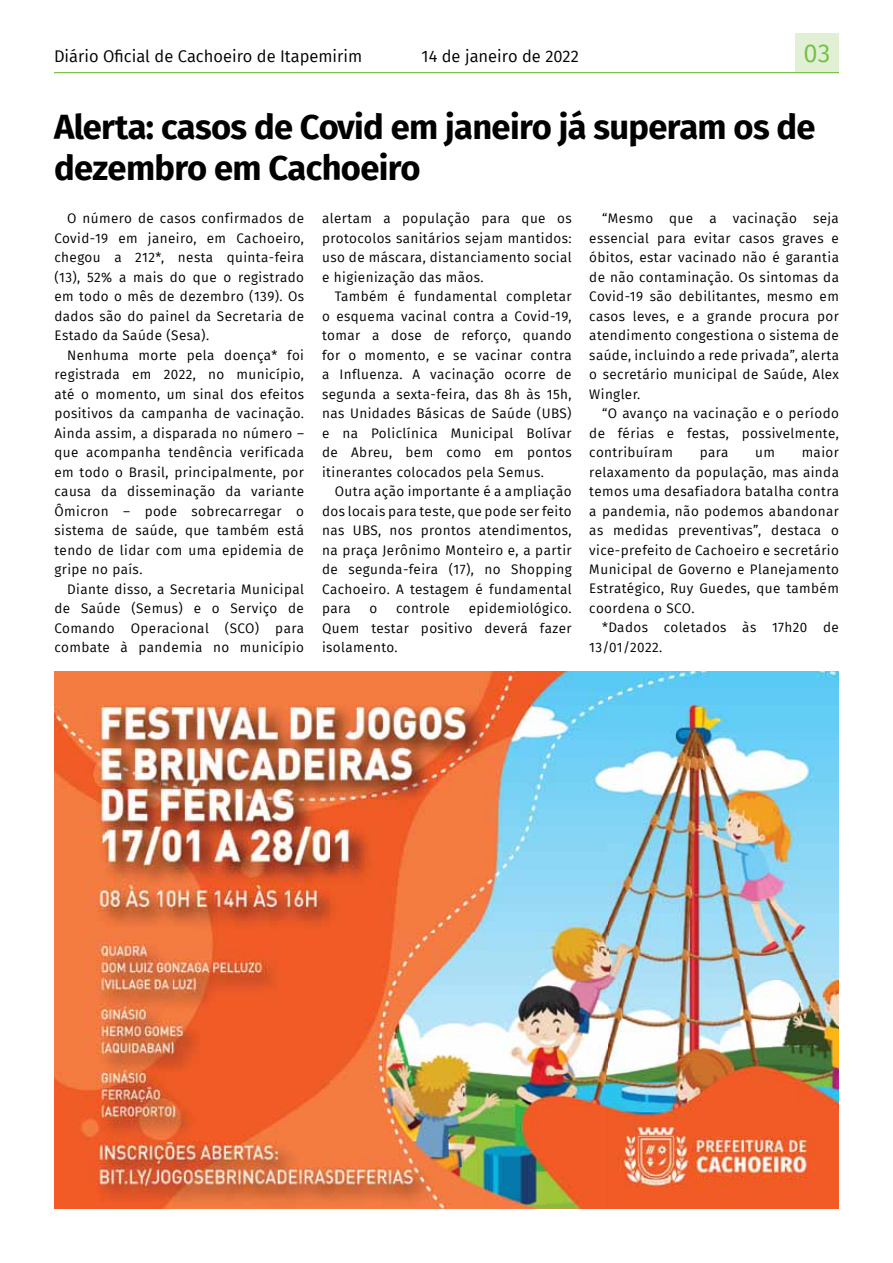
<style>
.page{position:relative;width:893px;height:1263px;background:#fff}
.page>*{position:absolute;margin:0;border:0;box-sizing:border-box;transform-origin:0 0}
.t1{font:700 34.5px/41.4px "Fira Sans";letter-spacing:-.02em;color:#000}
.t2{font:25.5px "Fira Sans";color:#75c044}
.t3{font:16.5px "Fira Sans";color:#000}
.t4{font:13.5px/19.5px "Fira Sans";letter-spacing:.03em;color:#000;text-align:justify}
</style>
<div class="page">
<div style="left:795px;top:33px;width:44px;height:40px;background:#e1efd4"></div>
<hr style="left:54px;top:72px;width:785px;height:1px;background:#75c044">
<img style="left:54px;top:672px;width:785px;height:537px">
<p class="t3" style="left:54px;top:43px;width:310px">Diário Oficial de Cachoeiro de Itapemirim</p>
<p class="t3" style="left:422px;top:43px;width:159px">14 de janeiro de 2022</p>
<h2 class="t2" style="left:804px;top:34px;width:28px">03</h2>
<h1 class="t1" style="left:54px;top:103px;width:763px">Alerta: casos de Covid em janeiro já superam os de dezembro em Cachoeiro</h1>
<p class="t4" style="left:54px;top:209px;width:251px;text-indent:13px">O número de casos confirmados de Covid-19 em janeiro, em Cachoeiro, chegou a 212*, nesta quinta-feira (13), 52% a mais do que o registrado em todo o mês de dezembro (139). Os dados são do painel da Secretaria de Estado da Saúde (Sesa).</p>
<p class="t4" style="left:54px;top:345px;width:251px;text-indent:13px">Nenhuma morte pela doença* foi registrada em 2022, no município, até o momento, um sinal dos efeitos positivos da campanha de vacinação.<br>Ainda assim, a disparada no número – que acompanha tendência verificada em todo o Brasil, principalmente, por causa da disseminação da variante Ômicron – pode sobrecarregar o sistema de saúde, que também está tendo de lidar com uma epidemia de gripe no país.</p>
<p class="t4" style="left:54px;top:579px;width:251px;text-indent:13px">Diante disso, a Secretaria Municipal de Saúde (Semus) e o Serviço de Comando Operacional (SCO) para combate à pandemia no município</p>
<p class="t4" style="left:589px;top:208px;width:251px;text-indent:13px">“Mesmo que a vacinação seja essencial para evitar casos graves e óbitos, estar vacinado não é garantia de não contaminação. Os sintomas da Covid-19 são debilitantes, mesmo em casos leves, e a grande procura por atendimento congestiona o sistema de saúde, incluindo a rede privada”, alerta o secretário municipal de Saúde, Alex Wingler.</p>
<p class="t4" style="left:589px;top:403px;width:251px;text-indent:13px">“O avanço na vacinação e o período de férias e festas, possivelmente, contribuíram</p>
<p class="t4" style="left:322px;top:208px;width:251px">alertam a população para que os protocolos sanitários sejam mantidos: uso de máscara, distanciamento social e higienização das mãos.</p>
<p class="t4" style="left:322px;top:286px;width:251px;text-indent:13px">Também é fundamental completar o esquema vacinal contra a Covid-19, tomar a dose de reforço, quando for o momento, e se vacinar contra a Influenza. A vacinação ocorre de segunda a sexta-feira, das 8h às 15h, nas Unidades Básicas de Saúde (UBS) e na Policlínica Municipal Bolívar de Abreu, bem como em pontos itinerantes colocados pela Semus.</p>
<p class="t4" style="left:322px;top:481px;width:251px;text-indent:13px">Outra ação importante é a ampliação dos locais para teste, que pode ser feito nas UBS, nos prontos atendimentos, na praça Jerônimo Monteiro e, a partir de segunda-feira (17), no Shopping Cachoeiro. A testagem é fundamental para</p>
<p class="t4" style="left:589px;top:442px;width:251px;text-indent:212px">maior relaxamento da população, mas ainda temos uma desafiadora batalha contra a pandemia, não podemos abandonar as medidas preventivas”, destaca o vice-prefeito de Cachoeiro e secretário Municipal de Governo e Planejamento Estratégico, Ruy Guedes, que também coordena o SCO.</p>
<p class="t4" style="left:589px;top:618px;width:251px;text-indent:13px">*Dados coletados às 17h20 de<br>13/01/2022.</p>
<p class="t4" style="left:700px;top:442px;width:30px">para</p>
<p class="t4" style="left:755px;top:442px;width:21px">um</p>
<p class="t4" style="left:322px;top:598px;width:251px;text-indent:147px">epidemiológico.<br>Quem testar positivo deverá fazer isolamento.</p>
<p class="t4" style="left:370px;top:598px;width:9px">o</p>
<p class="t4" style="left:396px;top:598px;width:55px">controle</p>
</div>
